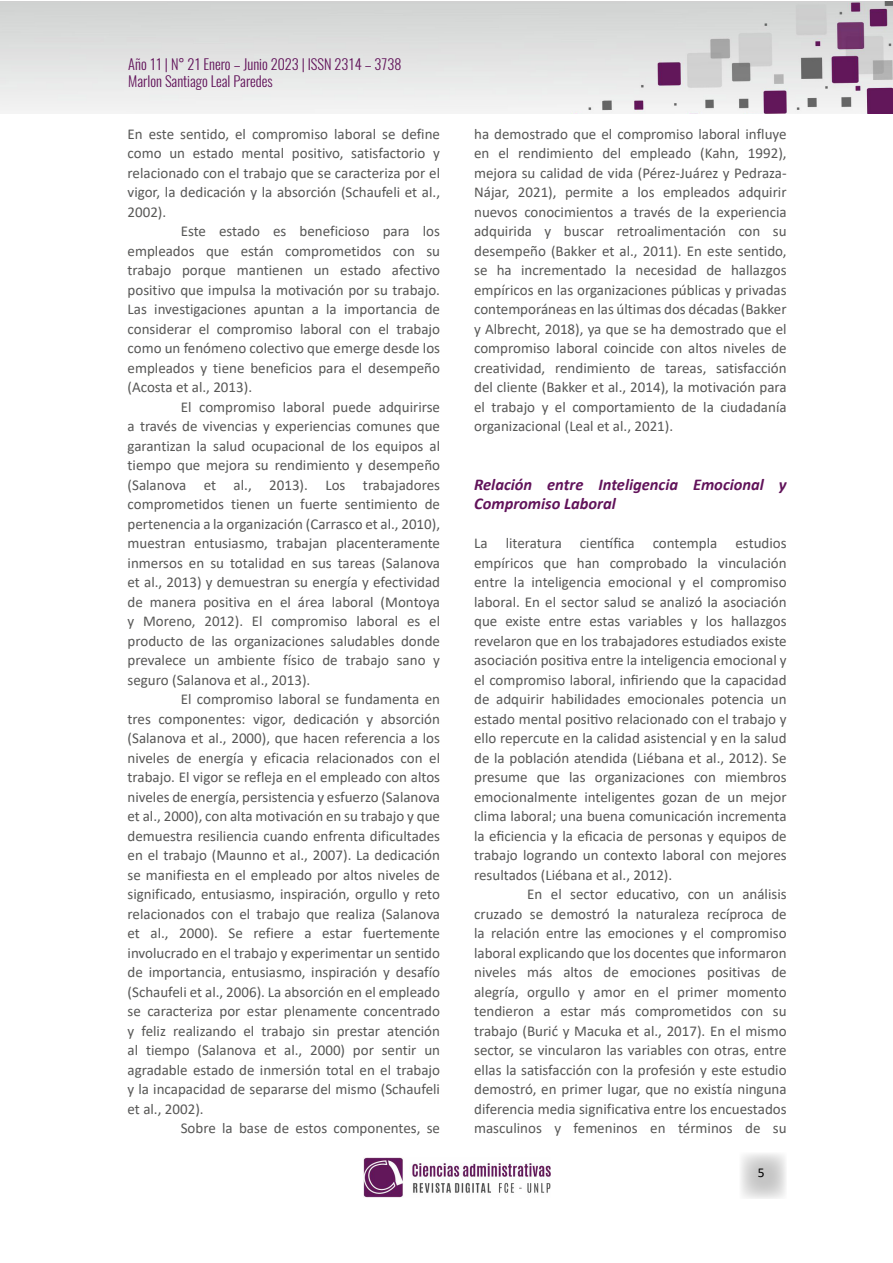
<style>
.page{position:relative;width:893px;height:1263px;background:#fff}
.page>*{position:absolute;margin:0;border:0;box-sizing:border-box;transform-origin:0 0}
.t1{font:italic 700 16.5px/19.5px "Calibri";color:#61135a}
.t2{font:15px/19.5px "Calibri";color:#575756;text-align:justify}
.t3{font:300 14.4px/17.2px "Oswald";color:#61135a}
.t4{font:13.5px "Calibri";color:#000}
</style>
<div class="page">
<svg style="left:741px;top:1153px;width:45px;height:46px"></svg>
<img style="left:0;top:1px;width:893px;height:112px">
<img style="left:363px;top:1157px;width:188px;height:41px">
<p class="t3" style="left:128px;top:53px;width:275px">Año 11 | N° 21 Enero – Junio 2023 | ISSN 2314 – 3738<br>Marlon Santiago Leal Paredes</p>
<p class="t2" style="left:128px;top:124px;width:314px">En este sentido, el compromiso laboral se define como un estado mental positivo, satisfactorio y relacionado con el trabajo que se caracteriza por el vigor, la dedicación y la absorción (Schaufeli et al., 2002).</p>
<p class="t2" style="left:128px;top:221px;width:314px;text-indent:53px">Este estado es beneficioso para los empleados que están comprometidos con su trabajo porque mantienen un estado afectivo positivo que impulsa la motivación por su trabajo.<br>Las investigaciones apuntan a la importancia de considerar el compromiso laboral con el trabajo como un fenómeno colectivo que emerge desde los empleados y tiene beneficios para el desempeño (Acosta et al., 2013).</p>
<p class="t2" style="left:128px;top:397px;width:314px;text-indent:53px">El compromiso laboral puede adquirirse a través de vivencias y experiencias comunes que garantizan la salud ocupacional de los equipos al tiempo que mejora su rendimiento y desempeño (Salanova et al., 2013). Los trabajadores comprometidos tienen un fuerte sentimiento de pertenencia a la organización (Carrasco et al., 2010), muestran entusiasmo, trabajan placenteramente inmersos en su totalidad en sus tareas (Salanova et al., 2013) y demuestran su energía y efectividad de manera positiva en el área laboral (Montoya y Moreno, 2012). El compromiso laboral es el producto de las organizaciones saludables donde prevalece un ambiente físico de trabajo sano y seguro (Salanova et al., 2013).</p>
<p class="t2" style="left:128px;top:689px;width:314px;text-indent:53px">El compromiso laboral se fundamenta en tres componentes: vigor, dedicación y absorción (Salanova et al., 2000), que hacen referencia a los niveles de energía y eficacia relacionados con el trabajo. El vigor se refleja en el empleado con altos niveles de energía, persistencia y esfuerzo (Salanova et al., 2000), con alta motivación en su trabajo y que demuestra resiliencia cuando enfrenta dificultades en el trabajo (Maunno et al., 2007). La dedicación se manifiesta en el empleado por altos niveles de significado, entusiasmo, inspiración, orgullo y reto relacionados con el trabajo que realiza (Salanova et al., 2000). Se refiere a estar fuertemente involucrado en el trabajo y experimentar un sentido de importancia, entusiasmo, inspiración y desafío (Schaufeli et al., 2006). La absorción en el empleado se caracteriza por estar plenamente concentrado y feliz realizando el trabajo sin prestar atención al tiempo (Salanova et al., 2000) por sentir un agradable estado de inmersión total en el trabajo y la incapacidad de separarse del mismo (Schaufeli et al., 2002).</p>
<p class="t2" style="left:181px;top:1118px;width:261px">Sobre la base de estos componentes, se</p>
<p class="t2" style="left:474px;top:124px;width:314px">ha demostrado que el compromiso laboral influye en el rendimiento del empleado (Kahn, 1992), mejora su calidad de vida (Pérez-Juárez y Pedraza-Nájar, 2021), permite a los empleados adquirir nuevos conocimientos a través de la experiencia adquirida y buscar retroalimentación con su desempeño (Bakker et al., 2011). En este sentido, se ha incrementado la necesidad de hallazgos empíricos en las organizaciones públicas y privadas contemporáneas en las últimas dos décadas (Bakker y Albrecht, 2018), ya que se ha demostrado que el compromiso laboral coincide con altos niveles de creatividad, rendimiento de tareas, satisfacción del cliente (Bakker et al., 2014), la motivación para el trabajo y el comportamiento de la ciudadanía organizacional (Leal et al., 2021).</p>
<p class="t1" style="left:474px;top:474px;width:314px">Relación entre Inteligencia Emocional y<br>Compromiso Laboral</p>
<p class="t2" style="left:474px;top:533px;width:314px">La literatura científica contempla estudios empíricos que han comprobado la vinculación entre la inteligencia emocional y el compromiso laboral. En el sector salud se analizó la asociación que existe entre estas variables y los hallazgos revelaron que en los trabajadores estudiados existe asociación positiva entre la inteligencia emocional y el compromiso laboral, infiriendo que la capacidad de adquirir habilidades emocionales potencia un estado mental positivo relacionado con el trabajo y ello repercute en la calidad asistencial y en la salud de la población atendida (Liébana et al., 2012). Se presume que las organizaciones con miembros emocionalmente inteligentes gozan de un mejor clima laboral; una buena comunicación incrementa la eficiencia y la eficacia de personas y equipos de trabajo logrando un contexto laboral con mejores resultados (Liébana et al., 2012).</p>
<p class="t2" style="left:474px;top:884px;width:314px;text-indent:53px">En el sector educativo, con un análisis cruzado se demostró la naturaleza recíproca de la relación entre las emociones y el compromiso laboral explicando que los docentes que informaron niveles más altos de emociones positivas de alegría, orgullo y amor en el primer momento tendieron a estar más comprometidos con su trabajo (Burić y Macuka et al., 2017). En el mismo sector, se vincularon las variables con otras, entre ellas la satisfacción con la profesión y este estudio demostró, en primer lugar, que no existía ninguna diferencia media significativa entre los encuestados masculinos y femeninos en términos de su</p>
<p class="t4" style="left:758px;top:1163px;width:8px">5</p>
</div>
